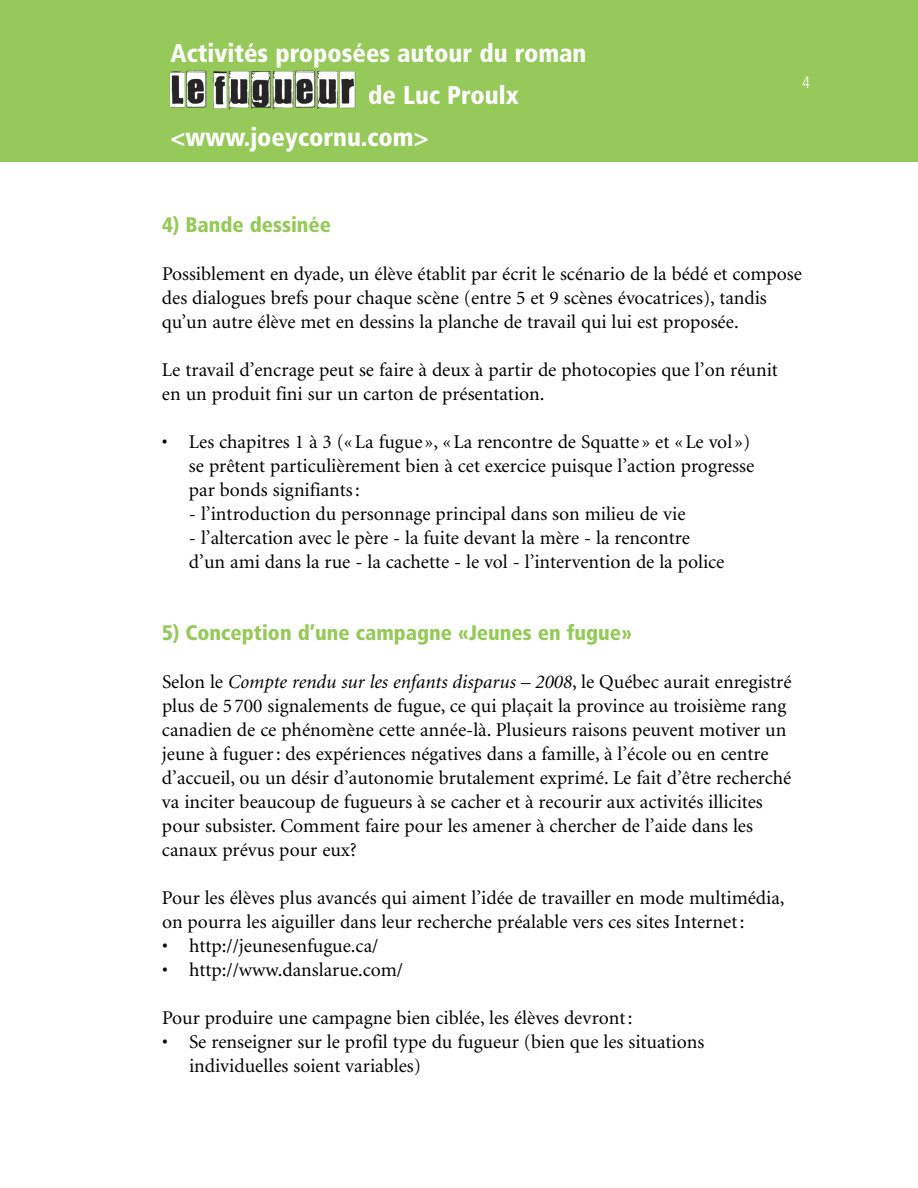
<style>
.page{position:relative;width:918px;height:1188px;background:#fff}
.page>*{position:absolute;margin:0;border:0;box-sizing:border-box;transform-origin:0 0}
.t1{font:900 condensed 25.5px "Frutiger";color:#fff}
.t2{font:900 condensed 21px "Frutiger";color:#95c959}
.t3{font:19.5px/24px "Minion";color:#000}
.t4{font:300 condensed 16.5px "Frutiger";color:#fff}
.s1{font-style:italic}
</style>
<div class="page">
<div style="left:0;top:0;width:918px;height:162px;background:#95c959"></div>
<img style="left:169px;top:69px;width:187px;height:41px">
<h1 class="t1" style="left:171px;top:42px;width:417px">Activités proposées autour du roman</h1>
<h1 class="t1" style="left:368px;top:84px;width:152px">de Luc Proulx</h1>
<h1 class="t1" style="left:171px;top:126px;width:260px">&lt;www.joeycornu.com&gt;</h1>
<p class="t4" style="left:802px;top:76px;width:9px">4</p>
<p class="t2" style="left:162px;top:216px;width:171px">4) Bande dessinée</p>
<p class="t3" style="left:162px;top:263px;width:642px">Possiblement en dyade, un élève établit par écrit le scénario de la bédé et compose des dialogues brefs pour chaque scène (entre 5 et 9 scènes évocatrices), tandis qu’un autre élève met en dessins la planche de travail qui lui est proposée.</p>
<p class="t3" style="left:162px;top:359px;width:617px">Le travail d’encrage peut se faire à deux à partir de photocopies que l’on réunit en un produit fini sur un carton de présentation.</p>
<p class="t3" style="left:189px;top:431px;width:567px;text-indent:-27px">• Les chapitres 1 à 3 («La fugue », «La rencontre de Squatte » et «Le vol ») se prêtent particulièrement bien à cet exercice puisque l’action progresse par bonds signifiants:</p>
<p class="t3" style="left:189px;top:503px;width:498px">- l’introduction du personnage principal dans son milieu de vie</p>
<p class="t3" style="left:189px;top:527px;width:537px">- l’altercation avec le père - la fuite devant la mère - la rencontre d’un ami dans la rue - la cachette - le vol - l’intervention de la police</p>
<p class="t2" style="left:162px;top:624px;width:472px">5) Conception d’une campagne «Jeunes en fugue»</p>
<p class="t3" style="left:162px;top:671px;width:631px">Selon le <span class="s1">Compte rendu sur les enfants disparus – 2008</span>, le Québec aurait enregistré plus de 5700 signalements de fugue, ce qui plaçait la province au troisième rang canadien de ce phénomène cette année-là. Plusieurs raisons peuvent motiver un jeune à fuguer: des expériences négatives dans a famille, à l’école ou en centre d’accueil, ou un désir d’autonomie brutalement exprimé. Le fait d’être recherché va inciter beaucoup de fugueurs à se cacher et à recourir aux activités illicites pour subsister. Comment faire pour les amener à chercher de l’aide dans les canaux prévus pour eux?</p>
<p class="t3" style="left:162px;top:887px;width:624px">Pour les élèves plus avancés qui aiment l’idée de travailler en mode multimédia, on pourra les aiguiller dans leur recherche préalable vers ces sites Internet:</p>
<p class="t3" style="left:162px;top:935px;width:218px">• http://jeunesenfugue.ca/</p>
<p class="t3" style="left:162px;top:959px;width:243px">• http://www.danslarue.com/</p>
<p class="t3" style="left:162px;top:1007px;width:472px">Pour produire une campagne bien ciblée, les élèves devront:</p>
<p class="t3" style="left:189px;top:1031px;width:517px;text-indent:-27px">• Se renseigner sur le profil type du fugueur (bien que les situations individuelles soient variables)</p>
</div>
